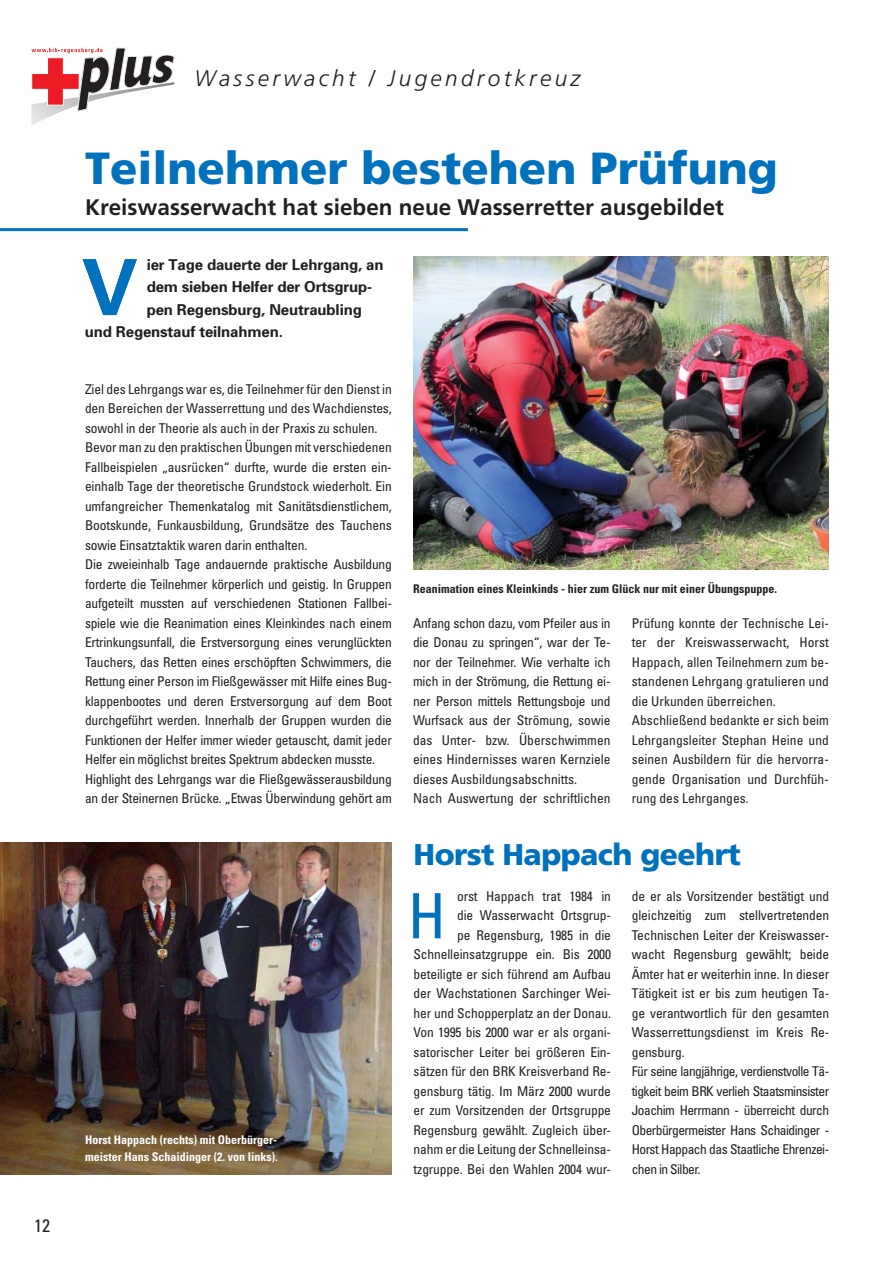
<style>
.page{position:relative;width:893px;height:1263px;background:#fff}
.page>*{position:absolute;margin:0;border:0;box-sizing:border-box;transform-origin:0 0}
.t1{font:700 77.4px "Univers";color:#0071bc}
.t2{font:condensed 62.55px "Univers";color:#0071bc}
.t3{font:900 45px "Frutiger";color:#0071bc}
.t4{font:900 30px "Frutiger";letter-spacing:-.02em;color:#0071bc}
.t5{font:700 22.5px "Frutiger";color:#231f20}
.t6{font:italic 300 22.5px "Frutiger";letter-spacing:.15em;color:#231f20}
.t7{font:condensed 18px "Univers";color:#231f20}
.t8{font:700 15px "Univers";letter-spacing:-.01em;color:#231f20}
.t9{font:condensed 13.5px/19.5px "Univers";letter-spacing:-.01em;color:#231f20}
.t10{font:700 condensed 12px/16.5px "Univers";color:#fff}
.t11{font:700 condensed 12px "Univers";color:#231f20}
</style>
<div class="page">
<img style="left:0;top:842px;width:392px;height:333px">
<hr style="left:0;top:228px;width:468px;height:3px;background:#0071bc">
<img style="left:414px;top:257px;width:414px;height:312px">
<svg style="left:31px;top:47px;width:144px;height:78px"></svg>
<h3 class="t7" style="left:34px;top:1219px;width:17px">12</h3>
<h3 class="t6" style="left:194px;top:69px;width:388px">Wasserwacht / Jugendrotkreuz</h3>
<h3 class="t3" style="left:85px;top:150px;width:694px">Teilnehmer bestehen Prüfung</h3>
<h3 class="t5" style="left:85px;top:198px;width:640px">Kreiswasserwacht hat sieben neue Wasserretter ausgebildet</h3>
<p class="t8" style="left:147px;top:259px;width:238px">ier Tage dauerte der Lehrgang, an</p>
<p class="t8" style="left:147px;top:281px;width:227px">dem sieben Helfer der Ortsgrup-</p>
<p class="t8" style="left:147px;top:304px;width:217px">pen Regensburg, Neutraubling</p>
<p class="t8" style="left:85px;top:326px;width:199px">und Regenstauf teilnahmen.</p>
<h1 class="t1" style="left:82px;top:259px;width:57px">V</h1>
<p class="t9" style="left:85px;top:380px;width:308px">Ziel des Lehrgangs war es, die Teilnehmer für den Dienst in den Bereichen der Wasserrettung und des Wachdienstes, sowohl in der Theorie als auch in der Praxis zu schulen.<br>Bevor man zu den praktischen Übungen mit verschiedenen Fallbeispielen „ausrücken“ durfte, wurde die ersten ein&shy;einhalb Tage der theoretische Grundstock wiederholt. Ein umfangreicher Themenkatalog mit Sanitätsdienstlichem, Bootskunde, Funkausbildung, Grundsätze des Tauchens sowie Einsatztaktik waren darin enthalten.<br>Die zweieinhalb Tage andauernde praktische Ausbildung forderte die Teilnehmer körperlich und geistig. In Gruppen aufgeteilt mussten auf verschiedenen Stationen Fallbei&shy;spiele wie die Reanimation eines Kleinkindes nach einem Ertrinkungsunfall, die Erstversorgung eines verunglückten Tauchers, das Retten eines erschöpften Schwimmers, die Rettung einer Person im Fließgewässer mit Hilfe eines Bug&shy;klappenbootes und deren Erstversorgung auf dem Boot durchgeführt werden. Innerhalb der Gruppen wurden die Funktionen der Helfer immer wieder getauscht, damit jeder Helfer ein möglichst breites Spektrum abdecken musste.<br>Highlight des Lehrgangs war die Fließgewässerausbildung an der Steinernen Brücke. „Etwas Überwindung gehört am</p>
<p class="t10" style="left:85px;top:1133px;width:194px">Horst Happach (rechts) mit Oberbürger&shy;meister Hans Schaidinger (2. von links).</p>
<p class="t11" style="left:413px;top:584px;width:365px">Reanimation eines Kleinkinds - hier zum Glück nur mit einer Übungspuppe.</p>
<p class="t9" style="left:413px;top:614px;width:199px">Anfang schon dazu, vom Pfeiler aus in die Donau zu springen“, war der Te&shy;nor der Teilnehmer. Wie verhalte ich mich in der Strömung, die Rettung ei&shy;ner Person mittels Rettungsboje und Wurfsack aus der Strömung, sowie das Unter- bzw. Überschwimmen eines Hindernisses waren Kernziele dieses Ausbildungsabschnitts.<br>Nach Auswertung der schriftlichen</p>
<p class="t9" style="left:632px;top:614px;width:199px">Prüfung konnte der Technische Lei&shy;ter der Kreiswasserwacht, Horst Happach, allen Teilnehmern zum be&shy;standenen Lehrgang gratulieren und die Urkunden überreichen.<br>Abschließend bedankte er sich beim Lehrgangsleiter Stephan Heine und seinen Ausbildern für die hervorra&shy;gende Organisation und Durchfüh&shy;rung des Lehrganges.</p>
<h3 class="t4" style="left:414px;top:842px;width:329px">Horst Happach geehrt</h3>
<p class="t9" style="left:632px;top:887px;width:199px">de er als Vorsitzender bestätigt und gleichzeitig zum stellvertretenden Technischen Leiter der Kreiswasser&shy;wacht Regensburg gewählt; beide Ämter hat er weiterhin inne. In dieser Tätigkeit ist er bis zum heutigen Ta&shy;ge verantwortlich für den gesamten Wasserrettungsdienst im Kreis Re&shy;gensburg.<br>Für seine langjährige, verdienstvolle Tä&shy;tigkeit beim BRK verlieh Staatsminsister Joachim Herrmann - überreicht durch Oberbürgermeister Hans Schaidinger - Horst Happach das Staatliche Ehrenzei&shy;chen in Silber.</p>
<p class="t9" style="left:414px;top:887px;width:199px;text-align:right">orst Happach trat 1984 in<br>die Wasserwacht Ortsgrup-<br>pe Regensburg, 1985 in die Schnelleinsatzgruppe ein. Bis 2000 beteiligte er sich führend am Aufbau der Wachstationen Sarchinger Wei&shy;her und Schopperplatz an der Donau.<br>Von 1995 bis 2000 war er als organi&shy;satorischer Leiter bei größeren Ein&shy;sätzen für den BRK Kreisverband Re&shy;gensburg tätig. Im März 2000 wurde er zum Vorsitzenden der Ortsgruppe Regensburg gewählt. Zugleich über&shy;nahm er die Leitung der Schnelleinsa&shy;tzgruppe. Bei den Wahlen 2004 wur-</p>
<h2 class="t2" style="left:408px;top:893px;width:40px">H</h2>
</div>
